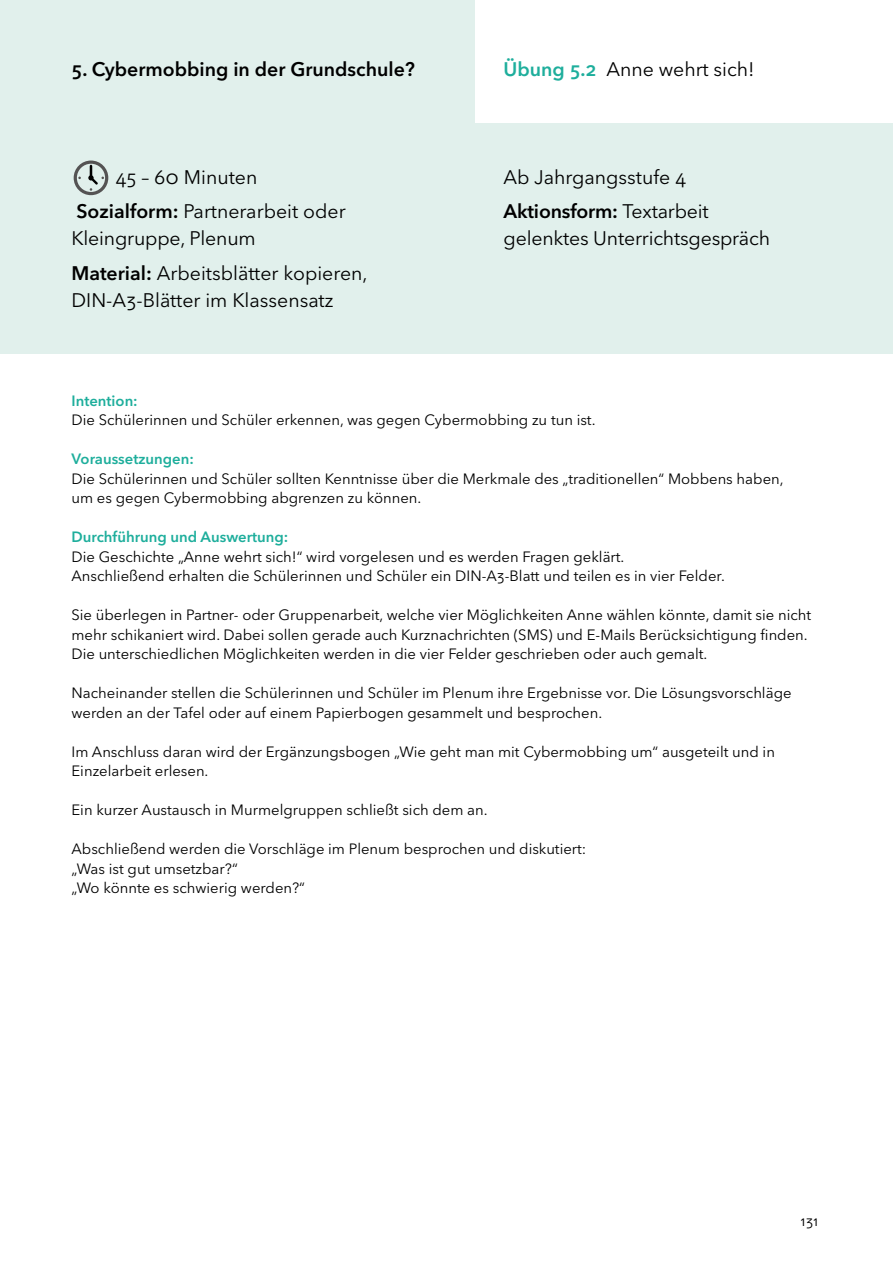
<style>
.page{position:relative;width:893px;height:1263px;background:#fff}
.page>*{position:absolute;margin:0;border:0;box-sizing:border-box;transform-origin:0 0}
.t1{font:19.5px/27px "Avenir Next LT Pro";color:#000}
.t2{font:600 19.5px "Avenir Next LT Pro";color:#000}
.t3{font:14.85px/19.5px "Avenir Next LT Pro";color:#000}
.t4{font:600 14.85px "Avenir Next LT Pro";color:#1eae9c}
.t5{font:14.25px "Avenir Next LT Pro";color:#000}
.s1{font-weight:600;color:#1eae9c}
.s2{font-weight:600}
.s3{font-weight:400}
</style>
<div class="page">
<div style="left:0;top:0;width:893px;height:354px;background:#e1f0ec"></div>
<div style="left:475px;top:0;width:418px;height:123px;background:#fff"></div>
<svg style="left:74px;top:161px;width:34px;height:34px"></svg>
<p class="t2" style="left:72px;top:57px;width:345px">5. Cybermobbing in der Grundschule?</p>
<p class="t1" style="left:504px;top:55px;width:253px"><span class="s1">Übung 5.2</span> Anne wehrt sich!</p>
<p class="t1" style="left:115px;top:163px;width:143px">45 – 60 Minuten</p>
<p class="t1" style="left:504px;top:163px;width:184px">Ab Jahrgangsstufe 4</p>
<p class="t1" style="left:76px;top:198px;width:271px"><span class="s2">Sozialform:</span> Partnerarbeit oder</p>
<p class="t2" style="left:504px;top:200px;width:207px">Aktionsform: <span class="s3">Textarbeit</span></p>
<p class="t1" style="left:72px;top:225px;width:186px">Kleingruppe, Plenum</p>
<p class="t1" style="left:504px;top:225px;width:268px">gelenktes Unterrichtsgespräch</p>
<p class="t1" style="left:72px;top:259px;width:298px"><span class="s2">Material:</span> Arbeitsblätter kopieren,<br>DIN-A3-Blätter im Klassensatz</p>
<p class="t3" style="left:72px;top:391px;width:525px"><span class="s1">Intention:<br></span>Die Schülerinnen und Schüler erkennen, was gegen Cybermobbing zu tun ist.</p>
<p class="t3" style="left:72px;top:449px;width:714px"><span class="s1">Voraussetzungen:<br></span>Die Schülerinnen und Schüler sollten Kenntnisse über die Merkmale des „traditionellen“ Mobbens haben, um es gegen Cybermobbing abgrenzen zu können.</p>
<p class="t4" style="left:72px;top:528px;width:218px">Durchführung und Auswertung:</p>
<p class="t3" style="left:72px;top:547px;width:554px">Die Geschichte „Anne wehrt sich!“ wird vorgelesen und es werden Fragen geklärt.</p>
<p class="t3" style="left:72px;top:566px;width:655px">Anschließend erhalten die Schülerinnen und Schüler ein DIN-A3-Blatt und teilen es in vier Felder.</p>
<p class="t3" style="left:72px;top:605px;width:741px">Sie überlegen in Partner- oder Gruppenarbeit, welche vier Möglichkeiten Anne wählen könnte, damit sie nicht mehr schikaniert wird. Dabei sollen gerade auch Kurznachrichten (SMS) und E-Mails Berücksichtigung finden.<br>Die unterschiedlichen Möglichkeiten werden in die vier Felder geschrieben oder auch gemalt.</p>
<p class="t3" style="left:72px;top:683px;width:721px">Nacheinander stellen die Schülerinnen und Schüler im Plenum ihre Ergebnisse vor. Die Lösungsvorschläge werden an der Tafel oder auf einem Papierbogen gesammelt und besprochen.</p>
<p class="t3" style="left:72px;top:742px;width:705px">Im Anschluss daran wird der Ergänzungsbogen „Wie geht man mit Cybermobbing um“ ausgeteilt und in<br>Einzelarbeit erlesen.</p>
<p class="t3" style="left:72px;top:800px;width:418px">Ein kurzer Austausch in Murmelgruppen schließt sich dem an.</p>
<p class="t3" style="left:72px;top:839px;width:516px">Abschließend werden die Vorschläge im Plenum besprochen und diskutiert:</p>
<p class="t3" style="left:72px;top:859px;width:168px">„Was ist gut umsetzbar?“</p>
<p class="t3" style="left:72px;top:878px;width:235px">„Wo könnte es schwierig werden?“</p>
<p class="t5" style="left:800px;top:1213px;width:20px">131</p>
</div>
